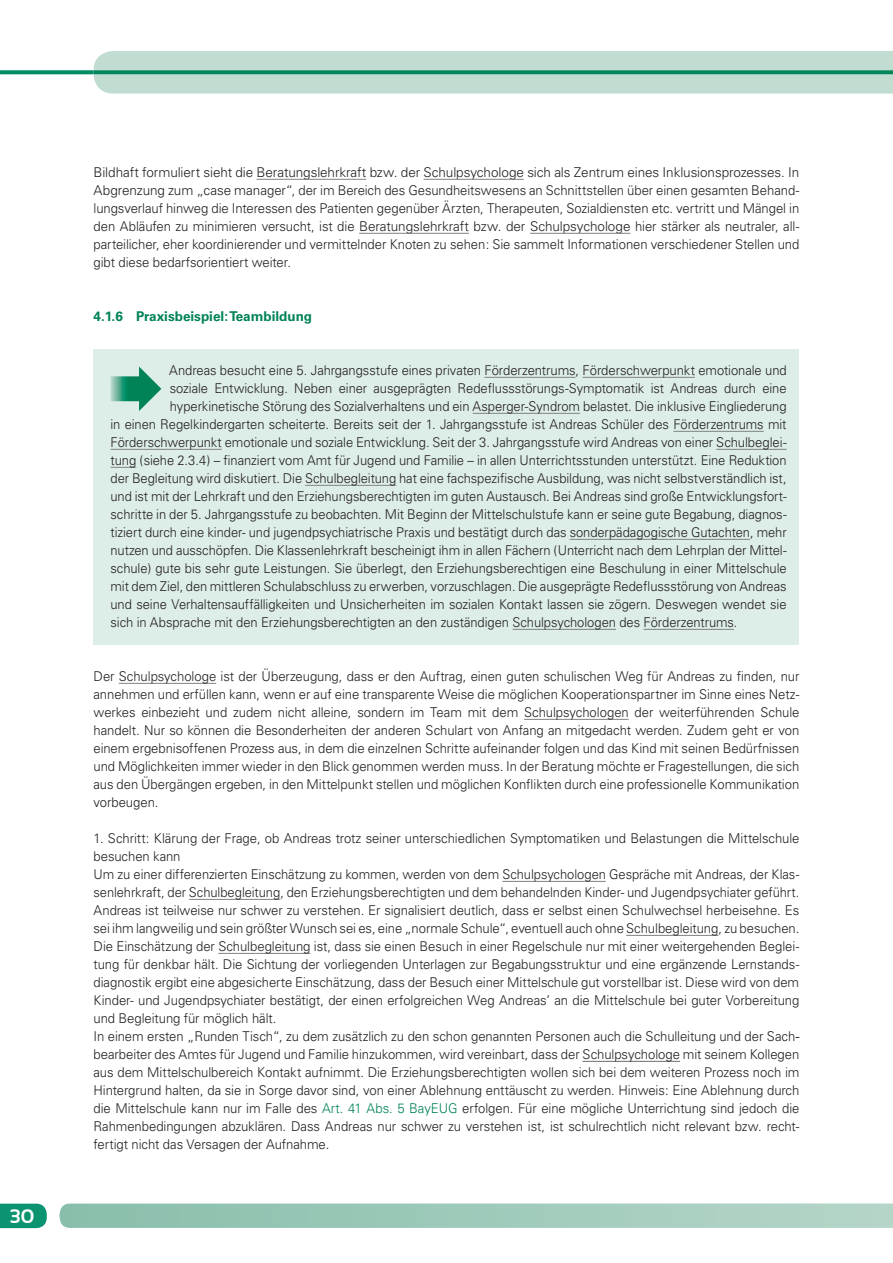
<style>
.page{position:relative;width:893px;height:1263px;background:#fff}
.page>*{position:absolute;margin:0;border:0;box-sizing:border-box;transform-origin:0 0}
.t1{font:700 19.5px "Sansation";color:#fff}
.t2{font:300 13.5px/18px "Univers";letter-spacing:-.01em;color:#231f20;text-align:justify;scale:.96 1}
.t3{font:300 13.5px/18px "Univers";letter-spacing:-.01em;color:#231f20;text-align:justify}
.t4{font:700 13.5px "Univers";color:#008356}
.s1{color:#008356}
</style>
<div class="page">
<svg style="left:0;top:1204px;width:47px;height:24px"></svg>
<svg style="left:60px;top:1203px;width:833px;height:25px;background:#a1cbbb"></svg>
<svg style="left:0;top:51px;width:893px;height:43px;background:#b6d7cb"></svg>
<hr style="left:119px;top:683px;width:97px;height:1px;background:#808285">
<hr style="left:524px;top:719px;width:105px;height:1px;background:#808285">
<hr style="left:502px;top:881px;width:104px;height:1px;background:#808285">
<hr style="left:189px;top:899px;width:91px;height:1px;background:#808285">
<hr style="left:626px;top:935px;width:92px;height:1px;background:#808285">
<hr style="left:218px;top:953px;width:92px;height:1px;background:#808285">
<div style="left:94px;top:350px;width:705px;height:295px;background:#ddede7"></div>
<hr style="left:484px;top:377px;width:92px;height:1px;background:#808285">
<hr style="left:583px;top:377px;width:112px;height:1px;background:#808285">
<hr style="left:473px;top:413px;width:107px;height:1px;background:#808285">
<hr style="left:673px;top:431px;width:91px;height:1px;background:#808285">
<hr style="left:111px;top:449px;width:111px;height:1px;background:#808285">
<hr style="left:716px;top:449px;width:71px;height:1px;background:#808285">
<svg style="left:111px;top:467px;width:25px;height:1px"></svg>
<hr style="left:305px;top:485px;width:91px;height:1px;background:#808285">
<hr style="left:569px;top:539px;width:181px;height:1px;background:#808285">
<hr style="left:513px;top:629px;width:103px;height:1px;background:#808285">
<hr style="left:644px;top:629px;width:90px;height:1px;background:#808285">
<svg style="left:111px;top:366px;width:50px;height:45px"></svg>
<hr style="left:257px;top:179px;width:109px;height:1px;background:#808285">
<hr style="left:424px;top:179px;width:100px;height:1px;background:#808285">
<hr style="left:359px;top:233px;width:110px;height:1px;background:#808285">
<hr style="left:530px;top:233px;width:100px;height:1px;background:#808285">
<hr style="left:583px;top:1061px;width:97px;height:1px;background:#808285">
<h1 class="t1" style="left:10px;top:1209px;width:26px">30</h1>
<p class="t3" style="left:94px;top:164px;width:707px">Bildhaft formuliert sieht die Beratungslehrkraft bzw. der Schulpsychologe sich als Zentrum eines Inklusionsprozesses. In Abgrenzung zum „case manager“, der im Bereich des Gesundheitswesens an Schnittstellen über einen gesamten Behand&shy;lungsverlauf hinweg die Interessen des Patienten gegenüber Ärzten, Therapeuten, Sozialdiensten etc. vertritt und Mängel in den Abläufen zu minimieren versucht, ist die Beratungslehrkraft bzw. der Schulpsychologe hier stärker als neutraler, all&shy;parteilicher, eher koordinierender und vermittelnder Knoten zu sehen: Sie sammelt Informationen verschiedener Stellen und gibt diese bedarfsorientiert weiter.</p>
<h5 class="t4" style="left:94px;top:311px;width:220px">4.1.6 Praxisbeispiel: Teambildung</h5>
<p class="t2" style="left:169px;top:362px;width:645px">Andreas besucht eine 5. Jahrgangsstufe eines privaten Förderzentrums, Förderschwerpunkt emotionale und</p>
<p class="t2" style="left:170px;top:380px;width:644px">soziale Entwicklung. Neben einer ausgeprägten Redeflussstörungs-Symptomatik ist Andreas durch eine</p>
<p class="t2" style="left:170px;top:398px;width:644px">hyperkinetische Störung des Sozialverhaltens und ein Asperger-Syndrom belastet. Die inklusive Eingliederung</p>
<p class="t2" style="left:111px;top:416px;width:706px">in einen Regelkindergarten scheiterte. Bereits seit der 1. Jahrgangsstufe ist Andreas Schüler des Förderzentrums mit</p>
<p class="t2" style="left:111px;top:434px;width:706px">Förderschwerpunkt emotionale und soziale Entwicklung. Seit der 3. Jahrgangsstufe wird Andreas von einer Schulbeglei-</p>
<p class="t3" style="left:111px;top:452px;width:678px">tung (siehe 2.3.4) – finanziert vom Amt für Jugend und Familie – in allen Unterrichtsstunden unterstützt. Eine Reduktion</p>
<p class="t2" style="left:111px;top:470px;width:706px">der Begleitung wird diskutiert. Die Schulbegleitung hat eine fachspezifische Ausbildung, was nicht selbstverständlich ist,</p>
<p class="t2" style="left:111px;top:488px;width:706px">und ist mit der Lehrkraft und den Erziehungsberechtigten im guten Austausch. Bei Andreas sind große Entwicklungsfort-</p>
<p class="t2" style="left:111px;top:506px;width:706px">schritte in der 5. Jahrgangsstufe zu beobachten. Mit Beginn der Mittelschulstufe kann er seine gute Begabung, diagnos-</p>
<p class="t2" style="left:111px;top:524px;width:706px">tiziert durch eine kinder- und jugendpsychiatrische Praxis und bestätigt durch das sonderpädagogische Gutachten, mehr</p>
<p class="t2" style="left:111px;top:542px;width:706px">nutzen und ausschöpfen. Die Klassenlehrkraft bescheinigt ihm in allen Fächern (Unterricht nach dem Lehrplan der Mittel-</p>
<p class="t2" style="left:111px;top:560px;width:706px">schule) gute bis sehr gute Leistungen. Sie überlegt, den Erziehungsberechtigen eine Beschulung in einer Mittelschule</p>
<p class="t2" style="left:111px;top:578px;width:706px">mit dem Ziel, den mittleren Schulabschluss zu erwerben, vorzuschlagen. Die ausgeprägte Redeflussstörung von Andreas</p>
<p class="t2" style="left:111px;top:596px;width:706px">und seine Verhaltensauffälligkeiten und Unsicherheiten im sozialen Kontakt lassen sie zögern. Deswegen wendet sie</p>
<p class="t2" style="left:111px;top:614px;width:655px">sich in Absprache mit den Erziehungsberechtigten an den zuständigen Schulpsychologen des Förderzentrums.</p>
<p class="t3" style="left:94px;top:668px;width:707px">Der Schulpsychologe ist der Überzeugung, dass er den Auftrag, einen guten schulischen Weg für Andreas zu finden, nur</p>
<p class="t3" style="left:94px;top:704px;width:707px">werkes einbezieht und zudem nicht alleine, sondern im Team mit dem Schulpsychologen der weiterführenden Schule handelt. Nur so können die Besonderheiten der anderen Schulart von Anfang an mitgedacht werden. Zudem geht er von einem ergebnisoffenen Prozess aus, in dem die einzelnen Schritte aufeinander folgen und das Kind mit seinen Bedürfnissen und Möglichkeiten immer wieder in den Blick genommen werden muss. In der Beratung möchte er Fragestellungen, die sich aus den Übergängen ergeben, in den Mittelpunkt stellen und möglichen Konflikten durch eine professionelle Kommunikation vorbeugen.</p>
<p class="t3" style="left:94px;top:686px;width:707px">annehmen und erfüllen kann, wenn er auf eine transparente Weise die möglichen Kooperationspartner im Sinne eines Netz-</p>
<p class="t3" style="left:94px;top:830px;width:707px">1. Schritt: Klärung der Frage, ob Andreas trotz seiner unterschiedlichen Symptomatiken und Belastungen die Mittelschule besuchen kann</p>
<p class="t2" style="left:94px;top:866px;width:737px">Um zu einer differenzierten Einschätzung zu kommen, werden von dem Schulpsychologen Gespräche mit Andreas, der Klas&shy;senlehrkraft, der Schulbegleitung, den Erziehungsberechtigten und dem behandelnden Kinder- und Jugendpsychiater geführt.<br>Andreas ist teilweise nur schwer zu verstehen. Er signalisiert deutlich, dass er selbst einen Schulwechsel herbeisehne. Es sei ihm langweilig und sein größter Wunsch sei es, eine „normale Schule“, eventuell auch ohne Schulbegleitung, zu besuchen.<br>Die Einschätzung der Schulbegleitung ist, dass sie einen Besuch in einer Regelschule nur mit einer weitergehenden Beglei&shy;tung für denkbar hält. Die Sichtung der vorliegenden Unterlagen zur Begabungsstruktur und eine ergänzende Lernstands&shy;diagnostik ergibt eine abgesicherte Einschätzung, dass der Besuch einer Mittelschule gut vorstellbar ist. Diese wird von dem Kinder- und Jugendpsychiater bestätigt, der einen erfolgreichen Weg Andreas’ an die Mittelschule bei guter Vorbereitung und Begleitung für möglich hält.</p>
<p class="t3" style="left:94px;top:1028px;width:707px">In einem ersten „Runden Tisch“, zu dem zusätzlich zu den schon genannten Personen auch die Schulleitung und der Sach&shy;bearbeiter des Amtes für Jugend und Familie hinzukommen, wird vereinbart, dass der Schulpsychologe mit seinem Kollegen aus dem Mittelschulbereich Kontakt aufnimmt. Die Erziehungsberechtigten wollen sich bei dem weiteren Prozess noch im Hintergrund halten, da sie in Sorge davor sind, von einer Ablehnung enttäuscht zu werden. Hinweis: Eine Ablehnung durch die Mittelschule kann nur im Falle des <span class="s1">Art. 41 Abs. 5 BayEUG</span> erfolgen. Für eine mögliche Unterrichtung sind jedoch die Rahmenbedingungen abzuklären. Dass Andreas nur schwer zu verstehen ist, ist schulrechtlich nicht relevant bzw. recht&shy;fertigt nicht das Versagen der Aufnahme.</p>
</div>
